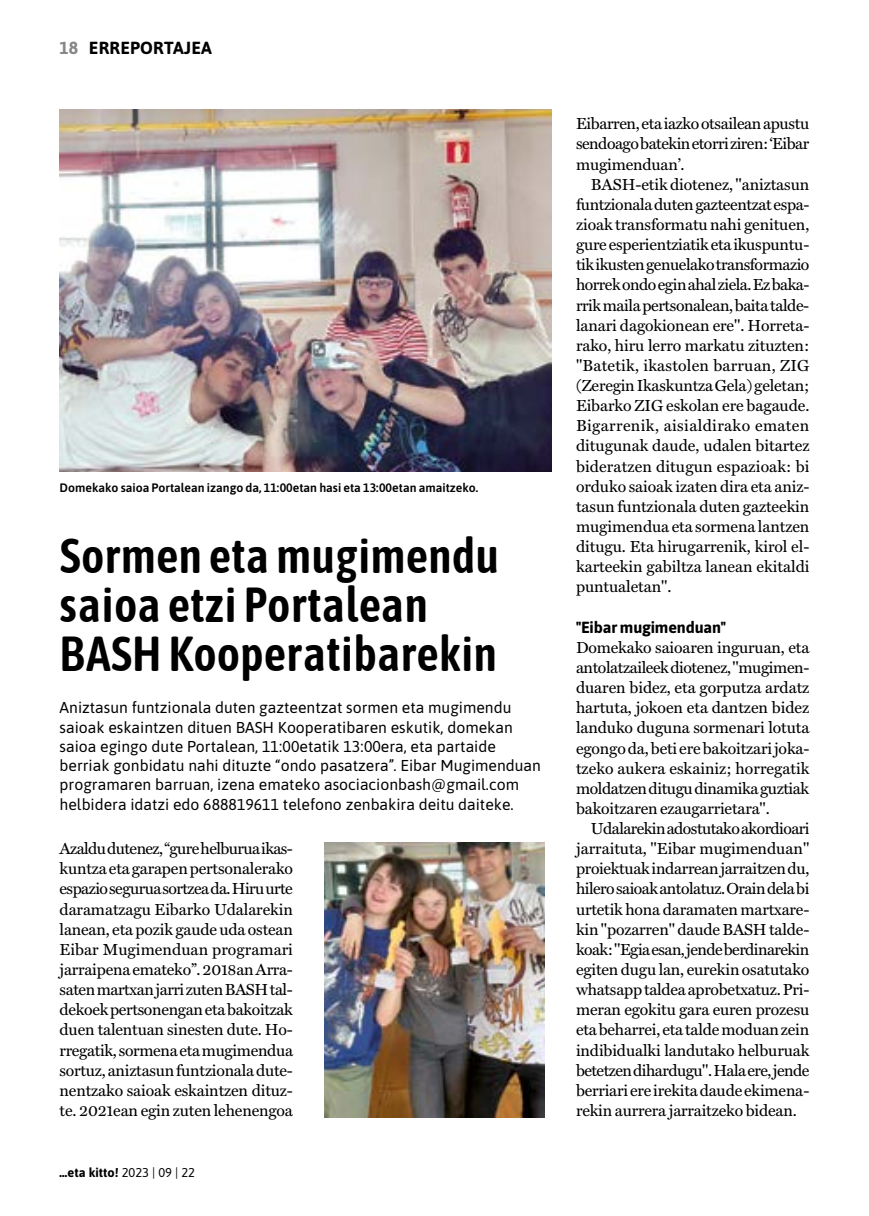
<style>
.page{position:relative;width:869px;height:1216px;background:#fff}
.page>*{position:absolute;margin:0;border:0;box-sizing:border-box;transform-origin:0 0}
.t1{font:600 49px/49px "Asap Condensed";color:#000}
.t2{font:700 17.5px "Asap";letter-spacing:.01em;color:#000}
.t3{font:16.1px/20.1px "Miller Text Roman";letter-spacing:-.01em;color:#000;text-align:justify}
.t4{font:700 16.1px "Asap";letter-spacing:-.01em;color:#000}
.t5{font:15.75px/19.2px "Asap";color:#000}
.t6{font:700 12.78px "Asap";color:#000}
.t7{font:600 12.25px "Asap";color:#000}
.s1{color:#878787}
.s2{font-weight:400}
</style>
<div class="page">
<img style="left:60px;top:109px;width:491px;height:362px">
<img style="left:324px;top:842px;width:220px;height:275px">
<p class="t2" style="left:60px;top:36px;width:154px"><span class="s1">18</span> ERREPORTAJEA</p>
<p class="t7" style="left:60px;top:479px;width:420px">Domekako saioa Portalean izango da, 11:00etan hasi eta 13:00etan amaitzeko.</p>
<h1 class="t1" style="left:60px;top:529px;width:441px">Sormen eta mugimendu saioa etzi Portalean<br>BASH Kooperatibarekin</h1>
<p class="t5" style="left:60px;top:697px;width:482px">Aniztasun funtzionala duten gazteentzat sormen eta mugimendu saioak eskaintzen dituen BASH Kooperatibaren eskutik, domekan saioa egingo dute Portalean, 11:00etatik 13:00era, eta partaide berriak gonbidatu nahi dituzte “ondo pasatzera”. Eibar Mugimenduan programaren barruan, izena emateko asociacionbash@gmail.com helbidera idatzi edo 688819611 telefono zenbakira deitu daiteke.</p>
<p class="t3" style="left:60px;top:838px;width:235px">Azaldu dutenez, “gure helburua ikas&shy;kuntza eta garapen pertsonalerako espazio segurua sortzea da. Hiru urte daramatzagu Eibarko Udalarekin lanean, eta pozik gaude uda ostean Eibar Mugimenduan programari jarraipena emateko”. 2018an Arra&shy;saten martxan jarri zuten BASH tal&shy;dekoek pertsonengan eta bakoitzak duen talentuan sinesten dute. Ho&shy;rregatik, sormena eta mugimendua sortuz, aniztasun funtzionala dute&shy;nentzako saioak eskaintzen dituz&shy;te. 2021ean egin zuten lehenengoa</p>
<p class="t6" style="left:60px;top:1162px;width:137px">…eta kitto! <span class="s2">2023 | 09 | 22</span></p>
<p class="t3" style="left:575px;top:114px;width:234px">Eibarren, eta iazko otsailean apustu sendoago batekin etorri ziren: ‘Eibar mugimenduan’.</p>
<p class="t3" style="left:575px;top:174px;width:235px;text-indent:15px">BASH-etik diotenez, "aniztasun funtzionala duten gazteentzat espa&shy;zioak transformatu nahi genituen, gure esperientziatik eta ikuspuntu&shy;tik ikusten genuelako transformazio horrek ondo egin ahal ziela. Ez baka&shy;rrik maila pertsonalean, baita talde&shy;lanari dagokionean ere". Horreta&shy;rako, hiru lerro markatu zituzten: "Batetik, ikastolen barruan, ZIG (Zeregin Ikaskuntza Gela) geletan; Eibarko ZIG eskolan ere bagaude.<br>Bigarrenik, aisialdirako ematen ditugunak daude, udalen bitartez bideratzen ditugun espazioak: bi orduko saioak izaten dira eta aniz&shy;tasun funtzionala duten gazteekin mugimendua eta sormena lantzen ditugu. Eta hirugarrenik, kirol el&shy;karteekin gabiltza lanean ekitaldi puntualetan".</p>
<p class="t4" style="left:575px;top:615px;width:151px">"Eibar mugimenduan"</p>
<p class="t3" style="left:575px;top:637px;width:235px">Domekako saioaren inguruan, eta antolatzaileek diotenez, "mugimen&shy;duaren bidez, eta gorputza ardatz hartuta, jokoen eta dantzen bidez landuko duguna sormenari lotuta egongo da, beti ere bakoitzari joka&shy;tzeko aukera eskainiz; horregatik moldatzen ditugu dinamika guztiak bakoitzaren ezaugarrietara".</p>
<p class="t3" style="left:575px;top:818px;width:235px;text-indent:15px">Udalarekin adostutako akordioari jarraituta, "Eibar mugimenduan" proiektuak indarrean jarraitzen du, hilero saioak antolatuz. Orain dela bi urtetik hona daramaten martxare&shy;kin "pozarren" daude BASH talde&shy;koak: "Egia esan, jende berdinarekin egiten dugu lan, eurekin osatutako whatsapp taldea aprobetxatuz. Pri&shy;meran egokitu gara euren prozesu eta beharrei, eta talde moduan zein indibidualki landutako helburuak betetzen dihardugu". Hala ere, jende berriari ere irekita daude ekimena&shy;rekin aurrera jarraitzeko bidean.</p>
</div>
